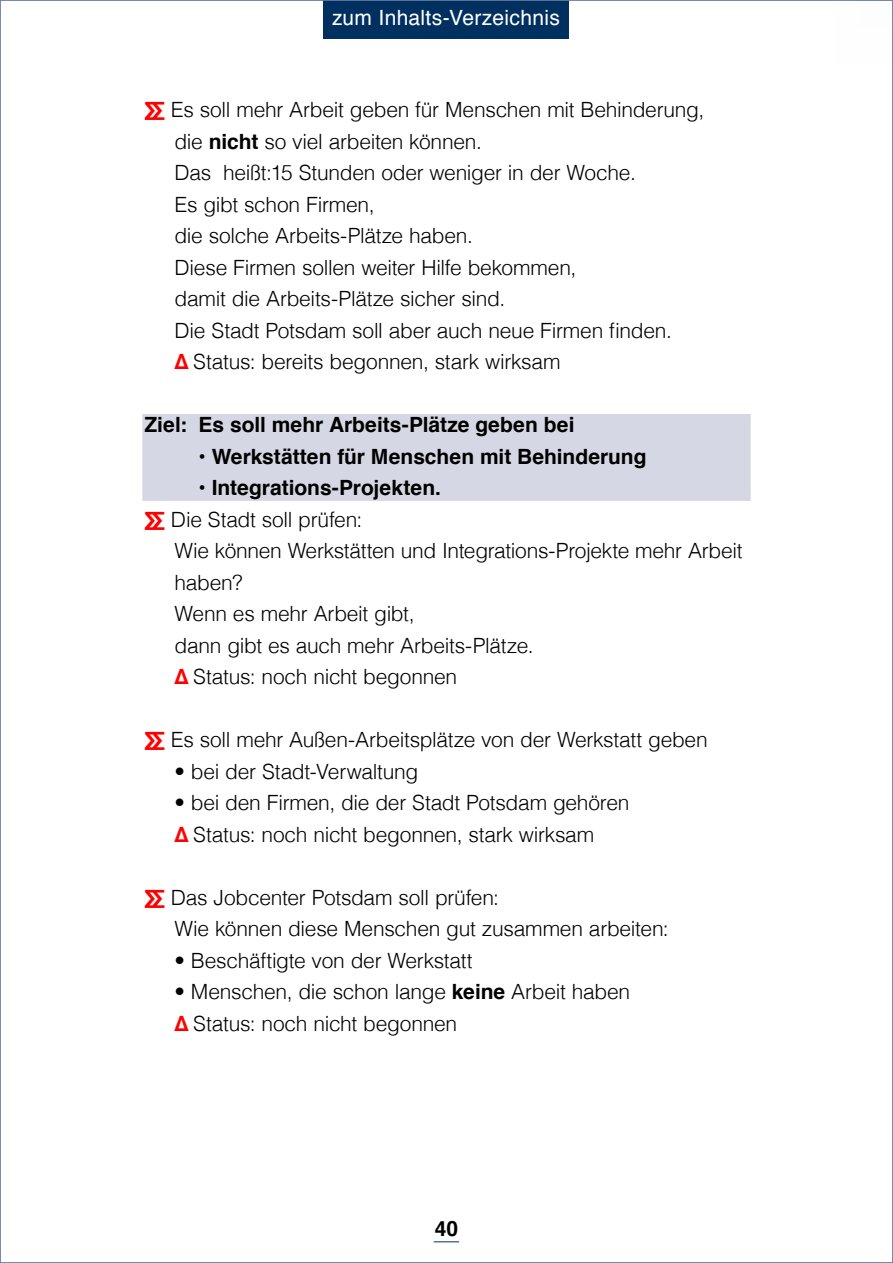
<style>
.page{position:relative;width:893px;height:1263px;background:#fff}
.page>*{position:absolute;margin:0;border:0;box-sizing:border-box;transform-origin:0 0}
.t1{font:300 21px/31.5px "Helvetica";letter-spacing:-.015em;color:#000}
.t2{font:700 21px "Helvetica";color:#000}
.t3{font:21px "Helvetica";letter-spacing:.015em;color:#fff}
.s1{font-weight:700}
.s2{font-weight:700;color:#f00}
</style>
<div class="page">
<svg style="left:434px;top:1241px;width:25px;height:1px"></svg>
<div style="left:835px;top:0;width:58px;height:64px;background:#fbfbfb"></div>
<div style="left:323px;top:0;width:246px;height:38px;background:#00305f"></div>
<div style="left:142px;top:414px;width:609px;height:87px;background:#d5d8e4"></div>
<p class="t3" style="left:332px;top:2px;width:229px">zum Inhalts-Verzeichnis</p>
<p class="t1" style="left:171px;top:92px;width:535px">Es soll mehr Arbeit geben für Menschen mit Behinderung, die <span class="s1">nicht</span> so viel arbeiten können.<br>Das heißt:15 Stunden oder weniger in der Woche.<br>Es gibt schon Firmen,<br>die solche Arbeits-Plätze haben.<br>Diese Firmen sollen weiter Hilfe bekommen,<br>damit die Arbeits-Plätze sicher sind.<br>Die Stadt Potsdam soll aber auch neue Firmen finden.<br><span class="s2">∆</span> Status: bereits begonnen, stark wirksam</p>
<p class="t2" style="left:145px;top:408px;width:431px">Ziel: Es soll mehr Arbeits-Plätze geben bei</p>
<p class="t2" style="left:199px;top:439px;width:449px">• Werkstätten für Menschen mit Behinderung</p>
<p class="t2" style="left:199px;top:471px;width:244px">• Integrations-Projekten.</p>
<p class="t1" style="left:171px;top:502px;width:573px">Die Stadt soll prüfen:<br>Wie können Werkstätten und Integrations-Projekte mehr Arbeit haben?<br>Wenn es mehr Arbeit gibt,<br>dann gibt es auch mehr Arbeits-Plätze.<br><span class="s2">∆</span> Status: noch nicht begonnen</p>
<p class="t1" style="left:171px;top:722px;width:538px">Es soll mehr Außen-Arbeitsplätze von der Werkstatt geben</p>
<p class="t1" style="left:175px;top:754px;width:245px">• bei der Stadt-Verwaltung</p>
<p class="t1" style="left:175px;top:785px;width:456px">• bei den Firmen, die der Stadt Potsdam gehören <span class="s2">∆</span> Status: noch nicht begonnen, stark wirksam</p>
<p class="t1" style="left:171px;top:880px;width:499px">Das Jobcenter Potsdam soll prüfen:<br>Wie können diese Menschen gut zusammen arbeiten:</p>
<p class="t1" style="left:175px;top:943px;width:300px">• Beschäftigte von der Werkstatt</p>
<p class="t1" style="left:175px;top:974px;width:457px">• Menschen, die schon lange <span class="s1">keine</span> Arbeit haben <span class="s2">∆</span> Status: noch nicht begonnen</p>
<p class="t2" style="left:435px;top:1211px;width:25px">40</p>
</div>
